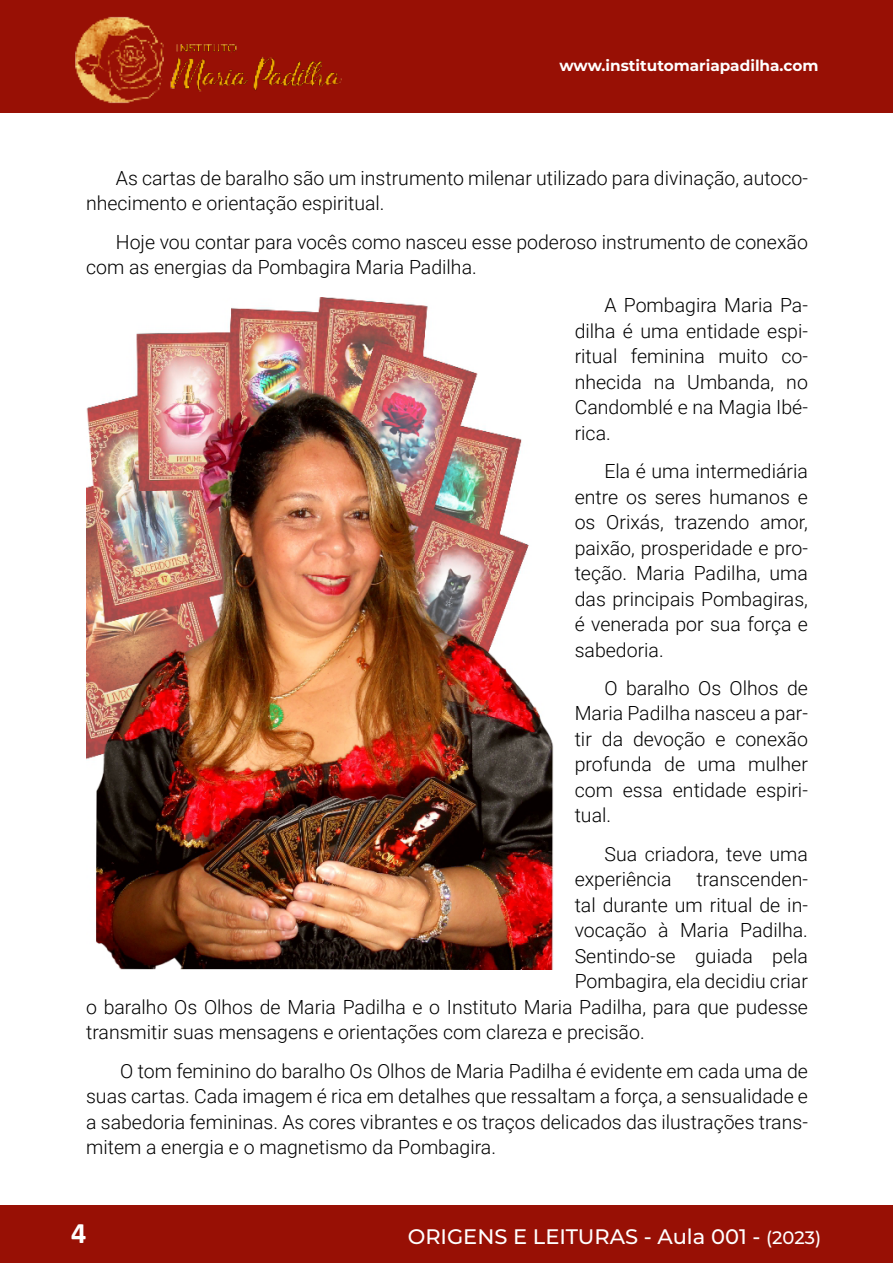
<style>
.page{position:relative;width:893px;height:1263px;background:#fff}
.page>*{position:absolute;margin:0;border:0;box-sizing:border-box;transform-origin:0 0}
.t1{font:700 30px "Calibri";color:#fff}
.t2{font:500 21px "Montserrat";color:#fff}
.t3{font:300 19.5px/25.5px "Roboto";color:#000;text-align:justify}
.t4{font:700 15.3px "Montserrat";color:#fff}
.s1{font-size:18px}
</style>
<div class="page">
<div style="left:0;top:0;width:893px;height:113px;background:#981005"></div>
<div style="left:0;top:1205px;width:893px;height:58px;background:#981005"></div>
<img style="left:75px;top:16px;width:267px;height:88px">
<img style="left:86px;top:298px;width:467px;height:672px">
<p class="t4" style="left:559px;top:54px;width:261px">www.institutomariapadilha.com</p>
<p class="t3" style="left:86px;top:164px;width:723px;text-indent:30px">As cartas de baralho são um instrumento milenar utilizado para divinação, autoco&shy;nhecimento e orientação espiritual.</p>
<p class="t3" style="left:86px;top:228px;width:723px;text-indent:30px">Hoje vou contar para vocês como nasceu esse poderoso instrumento de conexão com as energias da Pombagira Maria Padilha.</p>
<p class="t3" style="left:575px;top:292px;width:235px;text-indent:30px">A Pombagira Maria Pa&shy;dilha é uma entidade espi&shy;ritual feminina muito co&shy;nhecida na Umbanda, no Candomblé e na Magia Ibé&shy;rica.</p>
<p class="t3" style="left:575px;top:458px;width:235px;text-indent:30px">Ela é uma intermediária entre os seres humanos e os Orixás, trazendo amor, paixão, prosperidade e pro&shy;teção. Maria Padilha, uma das principais Pombagiras, é venerada por sua força e sabedoria.</p>
<p class="t3" style="left:575px;top:674px;width:235px;text-indent:30px">O baralho Os Olhos de Maria Padilha nasceu a par&shy;tir da devoção e conexão profunda de uma mulher com essa entidade espiri&shy;tual.</p>
<p class="t3" style="left:575px;top:840px;width:235px;text-indent:30px">Sua criadora, teve uma experiência</p>
<p class="t3" style="left:696px;top:866px;width:113px">transcenden-</p>
<p class="t3" style="left:575px;top:891px;width:235px">tal durante um ritual de in-</p>
<p class="t3" style="left:575px;top:917px;width:235px">vocação à Maria Padilha.</p>
<p class="t3" style="left:575px;top:942px;width:235px">Sentindo-se guiada pela</p>
<p class="t3" style="left:575px;top:968px;width:235px">Pombagira, ela decidiu criar</p>
<p class="t3" style="left:86px;top:993px;width:723px">o baralho Os Olhos de Maria Padilha e o Instituto Maria Padilha, para que pudesse</p>
<p class="t3" style="left:86px;top:1019px;width:560px">transmitir suas mensagens e orientações com clareza e precisão.</p>
<p class="t3" style="left:86px;top:1057px;width:723px;text-indent:34px">O tom feminino do baralho Os Olhos de Maria Padilha é evidente em cada uma de suas cartas. Cada imagem é rica em detalhes que ressaltam a força, a sensualidade e a sabedoria femininas. As cores vibrantes e os traços delicados das ilustrações trans&shy;mitem a energia e o magnetismo da Pombagira.</p>
<h1 class="t1" style="left:71px;top:1212px;width:17px">4</h1>
<p class="t2" style="left:408px;top:1222px;width:415px">ORIGENS E LEITURAS - Aula 001 - <span class="s1">(2023)</span></p>
</div>
